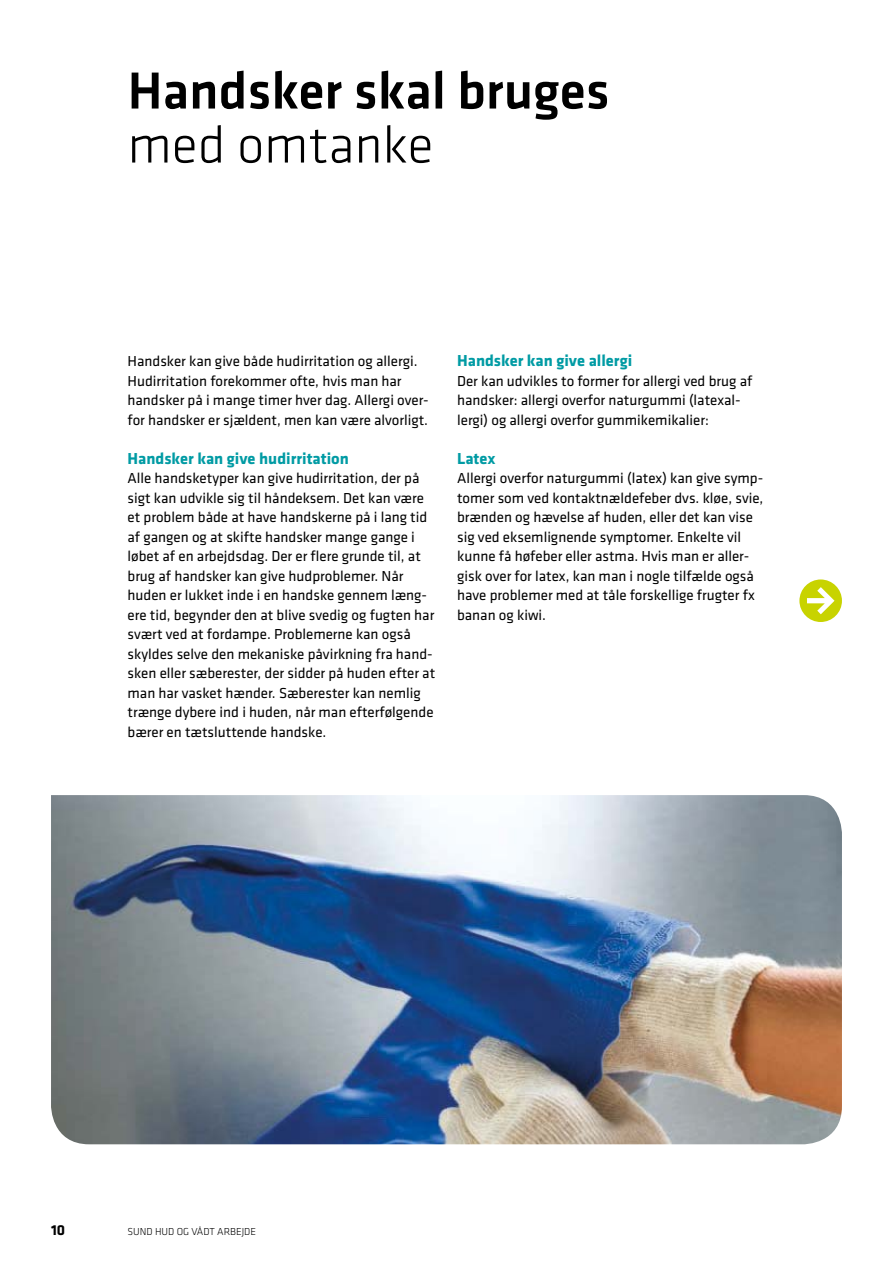
<style>
.page{position:relative;width:893px;height:1263px;background:#fff}
.page>*{position:absolute;margin:0;border:0;box-sizing:border-box;transform-origin:0 0}
.t1{font:500 54px "Klavika";color:#000}
.t2{font:300 54px "Klavika";color:#000}
.t3{font:700 16.5px "Klavika";color:#009ba4}
.t4{font:15px/19.5px "Klavika";color:#000}
.t5{font:700 15px "Klavika";color:#000}
.t6{font:300 10.5px "Klavika";color:#000}
</style>
<div class="page">
<img style="left:51px;top:795px;width:791px;height:349px">
<svg style="left:799px;top:579px;width:43px;height:43px"></svg>
<h1 class="t1" style="left:128px;top:54px;width:484px">Handsker skal bruges</h1>
<h1 class="t2" style="left:128px;top:112px;width:307px">med omtanke</h1>
<p class="t4" style="left:128px;top:351px;width:303px">Handsker kan give både hudirritation og allergi.<br>Hudirritation forekommer ofte, hvis man har handsker på i mange timer hver dag. Allergi over&shy;for handsker er sjældent, men kan være alvorligt.</p>
<p class="t3" style="left:128px;top:446px;width:223px">Handsker kan give hudirritation</p>
<p class="t4" style="left:128px;top:468px;width:309px">Alle handsketyper kan give hudirritation, der på sigt kan udvikle sig til håndeksem. Det kan være et problem både at have handskerne på i lang tid af gangen og at skifte handsker mange gange i løbet af en arbejdsdag. Der er flere grunde til, at brug af handsker kan give hudproblemer. Når huden er lukket inde i en handske gennem læng&shy;ere tid, begynder den at blive svedig og fugten har svært ved at fordampe. Problemerne kan også skyldes selve den mekaniske påvirkning fra hand&shy;sken eller sæberester, der sidder på huden efter at man har vasket hænder. Sæberester kan nemlig trænge dybere ind i huden, når man efterfølgende bærer en tætsluttende handske.</p>
<p class="t3" style="left:457px;top:349px;width:177px">Handsker kan give allergi</p>
<p class="t4" style="left:457px;top:370px;width:297px">Der kan udvikles to former for allergi ved brug af handsker: allergi overfor naturgummi (latexal&shy;lergi) og allergi overfor gummikemikalier:</p>
<p class="t3" style="left:457px;top:446px;width:40px">Latex</p>
<p class="t4" style="left:457px;top:468px;width:308px">Allergi overfor naturgummi (latex) kan give symp&shy;tomer som ved kontaktnældefeber dvs. kløe, svie, brænden og hævelse af huden, eller det kan vise sig ved eksemlignende symptomer. Enkelte vil kunne få høfeber eller astma. Hvis man er aller&shy;gisk over for latex, kan man i nogle tilfælde også have problemer med at tåle forskellige frugter fx banan og kiwi.</p>
<p class="t5" style="left:51px;top:1219px;width:16px">10</p>
<p class="t6" style="left:128px;top:1225px;width:130px">SUND HUD OG VÅDT ARBEJDE</p>
</div>
